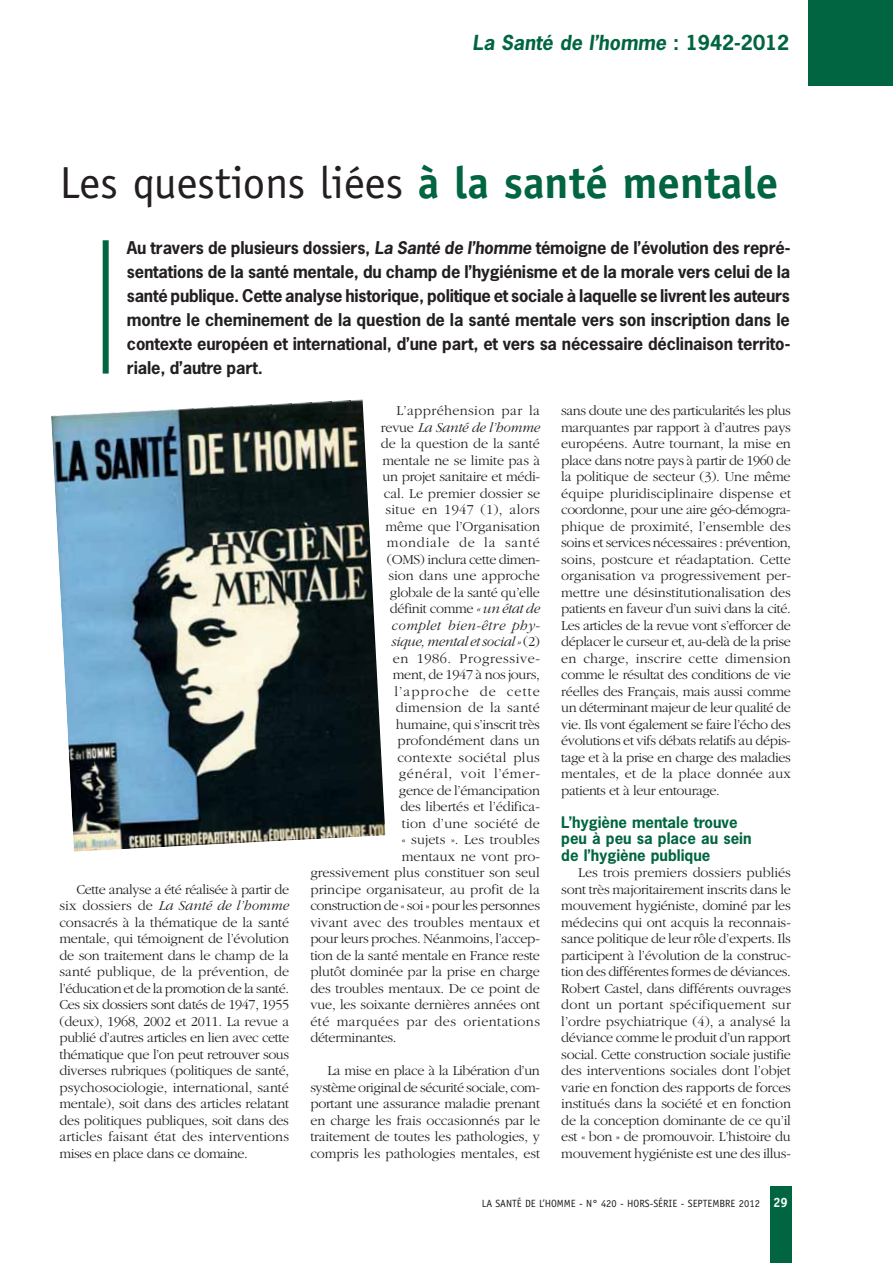
<style>
.page{position:relative;width:893px;height:1263px;background:#fff}
.page>*{position:absolute;margin:0;border:0;box-sizing:border-box;transform-origin:0 0}
.t1{font:45px "Officina Sans";color:#231f20}
.t2{font:italic 700 19.5px "News Gothic";color:#006540}
.t3{font:700 16.5px/24px "News Gothic";letter-spacing:-.01em;color:#231f20;text-align:justify}
.t4{font:700 15px/16.5px "News Gothic";color:#006540}
.t5{font:300 14.25px/16.5px "Garamond";letter-spacing:-.005em;color:#231f20;text-align:justify}
.t6{font:300 14.25px "Garamond";letter-spacing:-.025em;color:#231f20}
.t7{font:300 14.25px "Garamond";letter-spacing:.025em;color:#231f20}
.t8{font:italic 300 14.25px "Garamond";letter-spacing:-.02em;color:#231f20}
.t9{font:300 14.25px "Garamond";letter-spacing:.02em;color:#231f20}
.t10{font:300 14.25px "Garamond";letter-spacing:.03em;color:#231f20}
.t11{font:italic 300 14.25px "Garamond";letter-spacing:.03em;color:#231f20}
.t12{font:300 14.25px "Garamond";letter-spacing:.04em;color:#231f20}
.t13{font:300 14.25px "Garamond";letter-spacing:.045em;color:#231f20}
.t14{font:300 14.25px "Garamond";letter-spacing:.055em;color:#231f20}
.t15{font:300 14.25px "Garamond";letter-spacing:.075em;color:#231f20}
.t16{font:700 13.5px "Officina Sans";color:#fff}
.t17{font:10.5px "Officina Sans";color:#231f20}
.s1{font-style:normal}
.s2{font-weight:700;color:#006540}
.s3{font-style:italic}
</style>
<div class="page">
<div style="left:770px;top:1186px;width:21px;height:77px;background:#006540"></div>
<div style="left:808px;top:0;width:85px;height:85px;background:#006540"></div>
<div style="left:103px;top:240px;width:6px;height:134px;background:#006540"></div>
<img style="left:51px;top:399px;width:334px;height:453px">
<h2 class="t2" style="left:472px;top:35px;width:318px">La Santé de l’homme <span class="s1">: 1942-2012</span></h2>
<h1 class="t1" style="left:60px;top:165px;width:720px">Les questions liées <span class="s2">à la santé mentale</span></h1>
<p class="t3" style="left:127px;top:237px;width:665px">Au travers de plusieurs dossiers, <span class="s3">La Santé de l’homme</span> témoigne de l’évolution des repré&shy;sentations de la santé mentale, du champ de l’hygiénisme et de la morale vers celui de la santé publique. Cette analyse historique, politique et sociale à laquelle se livrent les auteurs montre le cheminement de la question de la santé mentale vers son inscription dans le contexte européen et international, d’une part, et vers sa nécessaire déclinaison territo&shy;riale, d’autre part.</p>
<p class="t5" style="left:60px;top:882px;width:231px;text-indent:17px">Cette analyse a été réalisée à partir de six dossiers de <span class="s3">La Santé de l’homme </span>consacrés à la thématique de la santé mentale, qui témoignent de l’évolution de son traitement dans le champ de la santé publique, de la prévention, de l’éducation et de la promotion de la santé.<br>Ces six dossiers sont datés de 1947, 1955 (deux), 1968, 2002 et 2011. La revue a publié d’autres articles en lien avec cette thématique que l’on peut retrouver sous diverses rubriques (politiques de santé, psychosociologie, international, santé mentale), soit dans des articles relatant des politiques publiques, soit dans des articles faisant état des interventions mises en place dans ce domaine.</p>
<p class="t7" style="left:396px;top:405px;width:145px">L’appréhension par la</p>
<p class="t8" style="left:381px;top:422px;width:161px"><span class="s1">revue</span> La Santé de l’homme</p>
<p class="t5" style="left:381px;top:436px;width:160px">de la question de la santé</p>
<p class="t5" style="left:382px;top:453px;width:159px">mentale ne se limite pas à</p>
<p class="t5" style="left:382px;top:469px;width:159px">un projet sanitaire et médi-</p>
<p class="t5" style="left:384px;top:486px;width:158px">cal. Le premier dossier se</p>
<p class="t7" style="left:385px;top:504px;width:156px">situe en 1947 (1), alors</p>
<p class="t5" style="left:385px;top:519px;width:156px">même que l’Organisation</p>
<p class="t14" style="left:387px;top:537px;width:155px">mondiale de la santé</p>
<p class="t6" style="left:387px;top:554px;width:155px">(OMS) inclura cette dimen-</p>
<p class="t5" style="left:388px;top:568px;width:153px">sion dans une approche</p>
<p class="t5" style="left:390px;top:585px;width:152px">globale de la santé qu’elle</p>
<p class="t5" style="left:390px;top:601px;width:152px">définit comme <span class="s3">« un état de</span></p>
<p class="t11" style="left:391px;top:620px;width:150px">complet bien-être phy-</p>
<p class="t8" style="left:391px;top:636px;width:150px">sique, mental et social » <span class="s1">(2)</span></p>
<p class="t12" style="left:393px;top:653px;width:149px">en 1986. Progressive-</p>
<p class="t5" style="left:393px;top:667px;width:149px">ment, de 1947 à nos jours,</p>
<p class="t15" style="left:394px;top:686px;width:147px">l’approche de cette</p>
<p class="t9" style="left:396px;top:702px;width:146px">dimension de la santé</p>
<p class="t6" style="left:396px;top:719px;width:146px">humaine, qui s’inscrit très</p>
<p class="t5" style="left:397px;top:733px;width:144px">profondément dans un</p>
<p class="t7" style="left:397px;top:752px;width:144px">contexte sociétal plus</p>
<p class="t13" style="left:399px;top:768px;width:143px">général, voit l’émer-</p>
<p class="t5" style="left:399px;top:783px;width:143px">gence de l’émancipation</p>
<p class="t5" style="left:400px;top:799px;width:141px">des libertés et l’édifica-</p>
<p class="t9" style="left:402px;top:818px;width:140px">tion d’une société de</p>
<p class="t5" style="left:402px;top:832px;width:140px">« sujets ». Les troubles</p>
<p class="t5" style="left:402px;top:849px;width:140px">mentaux ne vont pro-</p>
<p class="t5" style="left:310px;top:865px;width:231px">gressivement plus constituer son seul</p>
<p class="t5" style="left:310px;top:882px;width:231px">principe organisateur, au profit de la</p>
<p class="t6" style="left:310px;top:900px;width:231px">construction de « soi » pour les personnes</p>
<p class="t5" style="left:310px;top:915px;width:231px">vivant avec des troubles mentaux et</p>
<p class="t6" style="left:310px;top:933px;width:231px">pour leurs proches. Néanmoins, l’accep-</p>
<p class="t5" style="left:310px;top:948px;width:231px">tion de la santé mentale en France reste</p>
<p class="t5" style="left:310px;top:964px;width:231px">plutôt dominée par la prise en charge</p>
<p class="t5" style="left:310px;top:981px;width:231px">des troubles mentaux. De ce point de</p>
<p class="t5" style="left:310px;top:997px;width:231px">vue, les soixante dernières années ont</p>
<p class="t10" style="left:310px;top:1016px;width:231px">été marquées par des orientations</p>
<p class="t5" style="left:310px;top:1030px;width:88px">déterminantes.</p>
<p class="t5" style="left:310px;top:1063px;width:231px;text-indent:17px">La mise en place à la Libération d’un système original de sécurité sociale, com&shy;portant une assurance maladie prenant en charge les frais occasionnés par le traitement de toutes les pathologies, y compris les pathologies mentales, est</p>
<p class="t5" style="left:561px;top:403px;width:231px">sans doute une des particularités les plus marquantes par rapport à d’autres pays européens. Autre tournant, la mise en place dans notre pays à partir de 1960 de la politique de secteur (3). Une même équipe pluridisciplinaire dispense et coordonne, pour une aire géo-démogra&shy;phique de proximité, l’ensemble des soins et services nécessaires : prévention, soins, postcure et réadaptation. Cette organisation va progressivement per&shy;mettre une désinstitutionalisation des patients en faveur d’un suivi dans la cité.<br>Les articles de la revue vont s’efforcer de déplacer le curseur et, au-delà de la prise en charge, inscrire cette dimension comme le résultat des conditions de vie réelles des Français, mais aussi comme un déterminant majeur de leur qualité de vie. Ils vont également se faire l’écho des évolutions et vifs débats relatifs au dépis&shy;tage et à la prise en charge des maladies mentales, et de la place donnée aux patients et à leur entourage.</p>
<p class="t4" style="left:561px;top:815px;width:192px">L’hygiène mentale trouve peu à peu sa place au sein de l’hygiène publique</p>
<p class="t5" style="left:561px;top:865px;width:231px;text-indent:17px">Les trois premiers dossiers publiés sont très majoritairement inscrits dans le mouvement hygiéniste, dominé par les médecins qui ont acquis la reconnais&shy;sance politique de leur rôle d’experts. Ils participent à l’évolution de la construc&shy;tion des différentes formes de déviances.<br>Robert Castel, dans différents ouvrages dont un portant spécifiquement sur l’ordre psychiatrique (4), a analysé la déviance comme le produit d’un rapport social. Cette construction sociale justifie des interventions sociales dont l’objet varie en fonction des rapports de forces institués dans la société et en fonction de la conception dominante de ce qu’il est « bon » de promouvoir. L’histoire du mouvement hygiéniste est une des illus-</p>
<p class="t17" style="left:482px;top:1200px;width:280px">LA SANTÉ DE L’HOMME - N° 420 - HORS-SÉRIE - SEPTEMBRE 2012</p>
<p class="t16" style="left:773px;top:1197px;width:17px">29</p>
</div>
